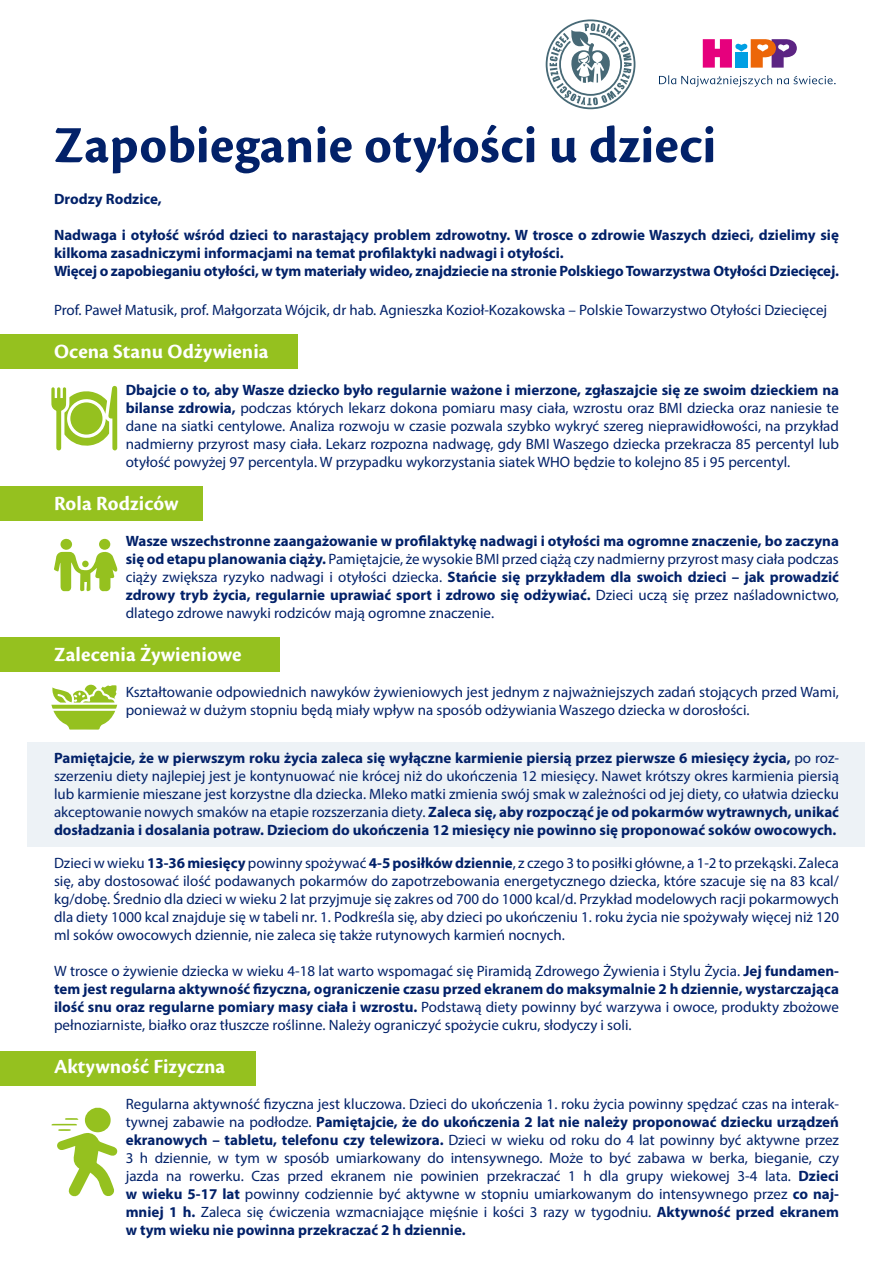
<style>
.page{position:relative;width:893px;height:1263px;background:#fff}
.page>*{position:absolute;margin:0;border:0;box-sizing:border-box;transform-origin:0 0}
.t1{font:700 54px "Cronos Pro";letter-spacing:.005em;color:#022169}
.t2{font:700 21px "Cronos Pro";letter-spacing:.005em;color:#fff}
.t3{font:15px/18px "Myriad Pro";color:#022169;text-align:justify}
.t4{font:700 15px/18px "Myriad Pro";color:#022169}
.s1{font-weight:700}
.s2{font-weight:400}
</style>
<div class="page">
<div style="left:0;top:1051px;width:256px;height:35px;background:#95c11f"></div>
<div style="left:0;top:637px;width:279px;height:35px;background:#95c11f"></div>
<div style="left:0;top:486px;width:202px;height:35px;background:#95c11f"></div>
<div style="left:0;top:335px;width:298px;height:34px;background:#95c11f"></div>
<div style="left:28px;top:742px;width:837px;height:105px;background:#edf2f6"></div>
<svg style="left:54px;top:538px;width:63px;height:53px"></svg>
<div style="left:99px;top:539px;width:11px;height:11px;background:#95c11f;border-radius:50%"></div>
<div style="left:82px;top:561px;width:7px;height:6px;background:#95c11f;border-radius:50%"></div>
<svg style="left:51px;top:386px;width:66px;height:65px"></svg>
<svg style="left:51px;top:684px;width:66px;height:46px"></svg>
<svg style="left:546px;top:19px;width:89px;height:90px"></svg>
<svg style="left:51px;top:1108px;width:67px;height:89px"></svg>
<svg style="left:703px;top:39px;width:94px;height:29px"></svg>
<svg style="left:659px;top:75px;width:177px;height:12px"></svg>
<h1 class="t1" style="left:54px;top:114px;width:664px">Zapobieganie otyłości u dzieci</h1>
<p class="t4" style="left:54px;top:189px;width:109px">Drodzy Rodzice,</p>
<p class="t4" style="left:54px;top:225px;width:786px">Nadwaga i otyłość wśród dzieci to narastający problem zdrowotny. W trosce o zdrowie Waszych dzieci, dzielimy się kilkoma zasadniczymi informacjami na temat profilaktyki nadwagi i otyłości.<br>Więcej o zapobieganiu otyłości, w tym materiały wideo, znajdziecie na stronie Polskiego Towarzystwa Otyłości Dziecięcej.</p>
<p class="t3" style="left:54px;top:301px;width:775px">Prof. Paweł Matusik, prof. Małgorzata Wójcik, dr hab. Agnieszka Kozioł-Kozakowska – Polskie Towarzystwo Otyłości Dziecięcej</p>
<h2 class="t2" style="left:54px;top:340px;width:216px">Ocena Stanu Odżywienia</h2>
<p class="t3" style="left:126px;top:380px;width:715px"><span class="s1">Dbajcie o to, aby Wasze dziecko było regularnie ważone i mierzone, zgłaszajcie się ze swoim dzieckiem na bilanse zdrowia,</span> podczas których lekarz dokona pomiaru masy ciała, wzrostu oraz BMI dziecka oraz naniesie te dane na siatki centylowe. Analiza rozwoju w czasie pozwala szybko wykryć szereg nieprawidłowości, na przykład nadmierny przyrost masy ciała. Lekarz rozpozna nadwagę, gdy BMI Waszego dziecka przekracza 85 percentyl lub otyłość powyżej 97 percentyla. W przypadku wykorzystania siatek WHO będzie to kolejno 85 i 95 percentyl.</p>
<h2 class="t2" style="left:54px;top:491px;width:126px">Rola Rodziców</h2>
<p class="t4" style="left:126px;top:531px;width:715px;text-align:justify">Wasze wszechstronne zaangażowanie w profilaktykę nadwagi i otyłości ma ogromne znaczenie, bo zaczyna się od etapu planowania ciąży. <span class="s2">Pamiętajcie, że wysokie BMI przed ciążą czy nadmierny przyrost masy ciała podczas ciąży zwiększa ryzyko nadwagi i otyłości dziecka.</span> Stańcie się przykładem dla swoich dzieci – jak prowadzić zdrowy tryb życia, regularnie uprawiać sport i zdrowo się odżywiać. <span class="s2">Dzieci uczą się przez naśladownictwo, dlatego zdrowe nawyki rodziców mają ogromne znaczenie.</span></p>
<h2 class="t2" style="left:54px;top:642px;width:189px">Zalecenia Żywieniowe</h2>
<p class="t3" style="left:126px;top:683px;width:715px">Kształtowanie odpowiednich nawyków żywieniowych jest jednym z najważniejszych zadań stojących przed Wami, ponieważ w dużym stopniu będą miały wpływ na sposób odżywiania Waszego dziecka w dorosłości.</p>
<p class="t3" style="left:54px;top:749px;width:786px"><span class="s1">Pamiętajcie, że w pierwszym roku życia zaleca się wyłączne karmienie piersią przez pierwsze 6 miesięcy życia,</span> po roz&shy;szerzeniu diety najlepiej jest je kontynuować nie krócej niż do ukończenia 12 miesięcy. Nawet krótszy okres karmienia piersią lub karmienie mieszane jest korzystne dla dziecka. Mleko matki zmienia swój smak w zależności od jej diety, co ułatwia dziecku akceptowanie nowych smaków na etapie rozszerzania diety. <span class="s1">Zaleca się, aby rozpocząć je od pokarmów wytrawnych, unikać dosładzania i dosalania potraw. Dzieciom do ukończenia 12 miesięcy nie powinno się proponować soków owocowych.</span></p>
<p class="t3" style="left:54px;top:854px;width:787px">Dzieci w wieku <span class="s1">13-36 miesięcy</span> powinny spożywać <span class="s1">4-5 posiłków dziennie</span>, z czego 3 to posiłki główne, a 1-2 to przekąski. Zaleca się, aby dostosować ilość podawanych pokarmów do zapotrzebowania energetycznego dziecka, które szacuje się na 83 kcal/ kg/dobę. Średnio dla dzieci w wieku 2 lat przyjmuje się zakres od 700 do 1000 kcal/d. Przykład modelowych racji pokarmowych dla diety 1000 kcal znajduje się w tabeli nr. 1. Podkreśla się, aby dzieci po ukończeniu 1. roku życia nie spożywały więcej niż 120 ml soków owocowych dziennie, nie zaleca się także rutynowych karmień nocnych.</p>
<p class="t3" style="left:54px;top:962px;width:786px">W trosce o żywienie dziecka w wieku 4-18 lat warto wspomagać się Piramidą Zdrowego Żywienia i Stylu Życia. <span class="s1">Jej fundamen&shy;tem jest regularna aktywność fizyczna, ograniczenie czasu przed ekranem do maksymalnie 2 h dziennie, wystarczająca ilość snu oraz regularne pomiary masy ciała i wzrostu.</span> Podstawą diety powinny być warzywa i owoce, produkty zbożowe pełnoziarniste, białko oraz tłuszcze roślinne. Należy ograniczyć spożycie cukru, słodyczy i soli.</p>
<h2 class="t2" style="left:54px;top:1054px;width:173px">Aktywność Fizyczna</h2>
<p class="t3" style="left:126px;top:1095px;width:715px">Regularna aktywność fizyczna jest kluczowa. Dzieci do ukończenia 1. roku życia powinny spędzać czas na interak&shy;tywnej zabawie na podłodze. <span class="s1">Pamiętajcie, że do ukończenia 2 lat nie należy proponować dziecku urządzeń ekranowych – tabletu, telefonu czy telewizora.</span> Dzieci w wieku od roku do 4 lat powinny być aktywne przez 3 h dziennie, w tym w sposób umiarkowany do intensywnego. Może to być zabawa w berka, bieganie, czy jazda na rowerku. Czas przed ekranem nie powinien przekraczać 1 h dla grupy wiekowej 3-4 lata. <span class="s1">Dzieci w wieku 5-17 lat</span> powinny codziennie być aktywne w stopniu umiarkowanym do intensywnego przez <span class="s1">co naj&shy;mniej 1 h.</span> Zaleca się ćwiczenia wzmacniające mięśnie i kości 3 razy w tygodniu. <span class="s1">Aktywność przed ekranem w tym wieku nie powinna przekraczać 2 h dziennie.</span></p>
</div>
